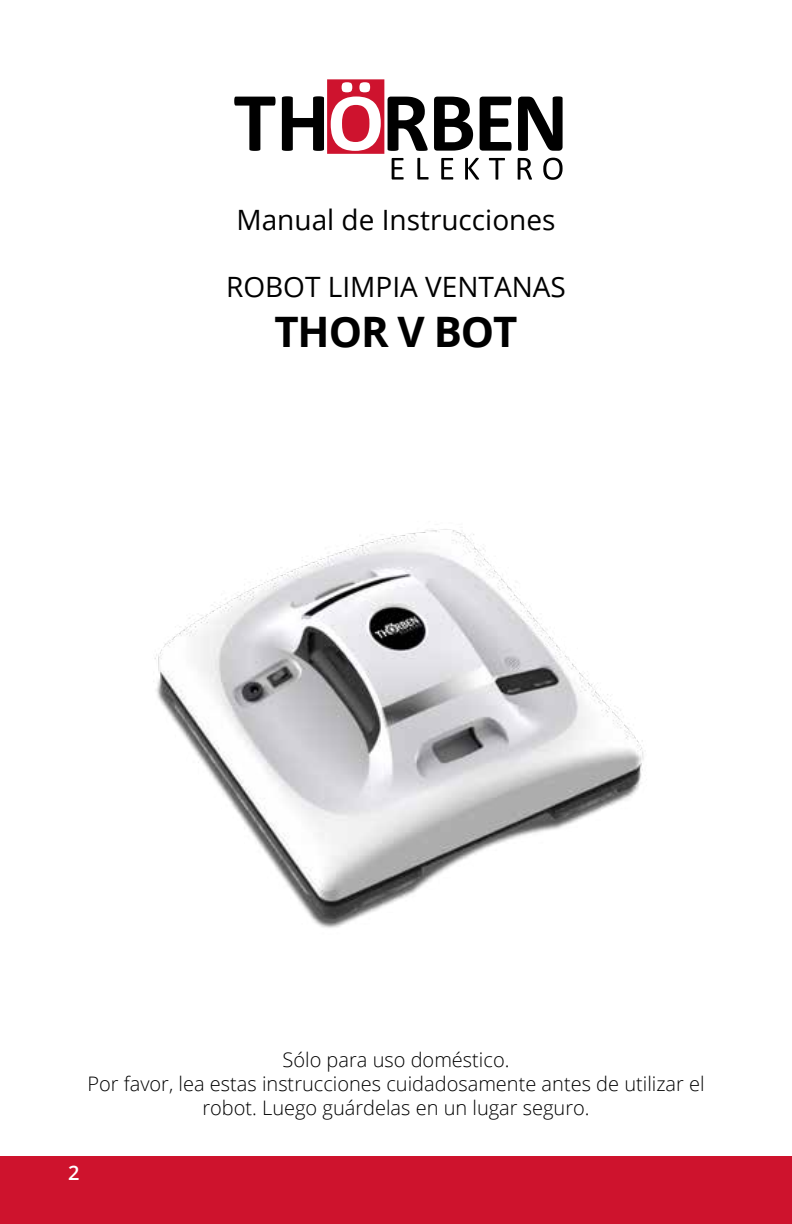
<style>
.page{position:relative;width:792px;height:1224px;background:#fff}
.page>*{position:absolute;margin:0;border:0;box-sizing:border-box;transform-origin:0 0}
.t1{font:700 42px "Open Sans";letter-spacing:-.025em;color:#000}
.t2{font:28px "Open Sans";color:#000}
.t3{font:300 20px/24px "Open Sans";color:#000;text-align:center}
.t4{font:600 20px "Open Sans";color:#fff}
</style>
<div class="page">
<div style="left:0;top:1156px;width:792px;height:68px;background:#ce132d"></div>
<svg style="left:518px;top:158px;width:14px;height:22px"></svg>
<svg style="left:543px;top:158px;width:20px;height:22px"></svg>
<svg style="left:234px;top:97px;width:42px;height:54px"></svg>
<svg style="left:518px;top:96px;width:45px;height:55px"></svg>
<svg style="left:282px;top:79px;width:230px;height:101px"></svg>
<img style="left:153px;top:529px;width:491px;height:399px">
<h2 class="t2" style="left:236px;top:200px;width:321px">Manual de Instrucciones</h2>
<h2 class="t2" style="left:226px;top:267px;width:341px">ROBOT LIMPIA VENTANAS</h2>
<h1 class="t1" style="left:274px;top:302px;width:245px">THOR V BOT</h1>
<p class="t3" style="left:87px;top:1047px;width:619px">Sólo para uso doméstico.<br>Por favor, lea estas instrucciones cuidadosamente antes de utilizar el robot. Luego guárdelas en un lugar seguro.</p>
<p class="t4" style="left:68px;top:1160px;width:13px">2</p>
</div>
